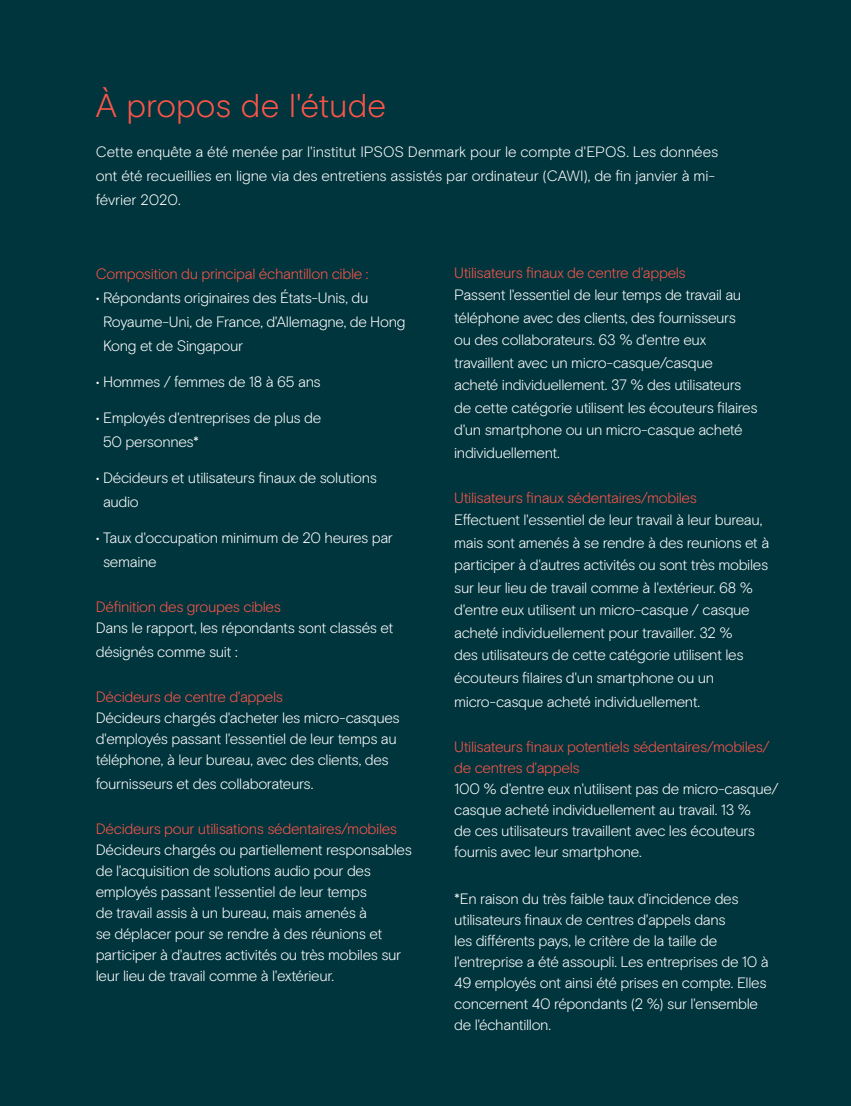
<style>
.page{position:relative;width:851px;height:1106px;background:#fff}
.page>*{position:absolute;margin:0;border:0;box-sizing:border-box;transform-origin:0 0}
.t1{font:300 33px "EPOS Basis";letter-spacing:.005em;color:#ff5549}
.t2{font:300 15px/21px "EPOS Basis";letter-spacing:-.025em;color:#fff}
.t3{font:300 15px/21px "EPOS Basis";letter-spacing:-.025em;color:#ff5549}
</style>
<div class="page">
<div style="left:0;top:0;width:850px;height:1106px;background:#00353d"></div>
<p class="t1" style="left:96px;top:86px;width:292px">À propos de l'étude</p>
<p class="t2" style="left:96px;top:140px;width:624px;line-height:24px">Cette enquête a été menée par l'institut IPSOS Denmark pour le compte d'EPOS. Les données ont été recueillies en ligne via des entretiens assistés par ordinateur (CAWI), de fin janvier à mi&shy;février 2020.</p>
<p class="t3" style="left:96px;top:263px;width:274px">Composition du principal échantillon cible :</p>
<p class="t2" style="left:103px;top:286px;width:304px;line-height:24px;text-indent:-7px">• Répondants originaires des États-Unis, du<br>Royaume-Uni, de France, d'Allemagne, de Hong<br>Kong et de Singapour</p>
<p class="t2" style="left:96px;top:371px;width:226px">• Hommes / femmes de 18 à 65 ans</p>
<p class="t2" style="left:103px;top:406px;width:220px;line-height:24px;text-indent:-7px">• Employés d'entreprises de plus de<br>50 personnes*</p>
<p class="t2" style="left:103px;top:466px;width:275px;line-height:24px;text-indent:-7px">• Décideurs et utilisateurs finaux de solutions audio</p>
<p class="t2" style="left:103px;top:526px;width:291px;line-height:24px;text-indent:-7px">• Taux d'occupation minimum de 20 heures par semaine</p>
<p class="t3" style="left:96px;top:596px;width:187px">Définition des groupes cibles</p>
<p class="t2" style="left:96px;top:616px;width:299px;line-height:24px">Dans le rapport, les répondants sont classés et désignés comme suit :</p>
<p class="t3" style="left:96px;top:686px;width:189px">Décideurs de centre d'appels</p>
<p class="t2" style="left:96px;top:707px;width:305px">Décideurs chargés d'acheter les micro-casques d'employés passant l'essentiel de leur temps au téléphone, à leur bureau, avec des clients, des</p>
<p class="t2" style="left:96px;top:773px;width:219px">fournisseurs et des collaborateurs.</p>
<p class="t3" style="left:96px;top:818px;width:303px">Décideurs pour utilisations sédentaires/mobiles</p>
<p class="t2" style="left:96px;top:839px;width:317px">Décideurs chargés ou partiellement responsables de l'acquisition de solutions audio pour des employés passant l'essentiel de leur temps<br>de travail assis à un bureau, mais amenés à<br>se déplacer pour se rendre à des réunions et participer à d'autres activités ou très mobiles sur leur lieu de travail comme à l'extérieur.</p>
<p class="t3" style="left:454px;top:262px;width:233px">Utilisateurs finaux de centre d'appels</p>
<p class="t2" style="left:454px;top:284px;width:305px;line-height:22.5px">Passent l'essentiel de leur temps de travail au téléphone avec des clients, des fournisseurs<br>ou des collaborateurs. 63 % d'entre eux travaillent avec un micro-casque/casque acheté individuellement. 37 % des utilisateurs de cette catégorie utilisent les écouteurs filaires d'un smartphone ou un micro-casque acheté individuellement.</p>
<p class="t3" style="left:454px;top:487px;width:244px">Utilisateurs finaux sédentaires/mobiles</p>
<p class="t2" style="left:454px;top:509px;width:316px;line-height:22.5px">Effectuent l'essentiel de leur travail à leur bureau, mais sont amenés à se rendre à des reunions et à participer à d'autres activités ou sont très mobiles sur leur lieu de travail comme à l'extérieur. 68 % d'entre eux utilisent un micro-casque / casque acheté individuellement pour travailler. 32 %<br>des utilisateurs de cette catégorie utilisent les écouteurs filaires d'un smartphone ou un</p>
<p class="t2" style="left:454px;top:691px;width:247px">micro-casque acheté individuellement.</p>
<p class="t3" style="left:454px;top:736px;width:317px">Utilisateurs finaux potentiels sédentaires/mobiles/ de centres d'appels</p>
<p class="t2" style="left:454px;top:778px;width:326px">100 % d'entre eux n'utilisent pas de micro-casque/ casque acheté individuellement au travail. 13 %<br>de ces utilisateurs travaillent avec les écouteurs fournis avec leur smartphone.</p>
<p class="t2" style="left:454px;top:888px;width:316px">*En raison du très faible taux d'incidence des utilisateurs finaux de centres d'appels dans<br>les différents pays, le critère de la taille de l'entreprise a été assoupli. Les entreprises de 10 à 49 employés ont ainsi été prises en compte. Elles concernent 40 répondants (2 %) sur l'ensemble</p>
<p class="t2" style="left:454px;top:1014px;width:98px">de l'échantillon.</p>
</div>
